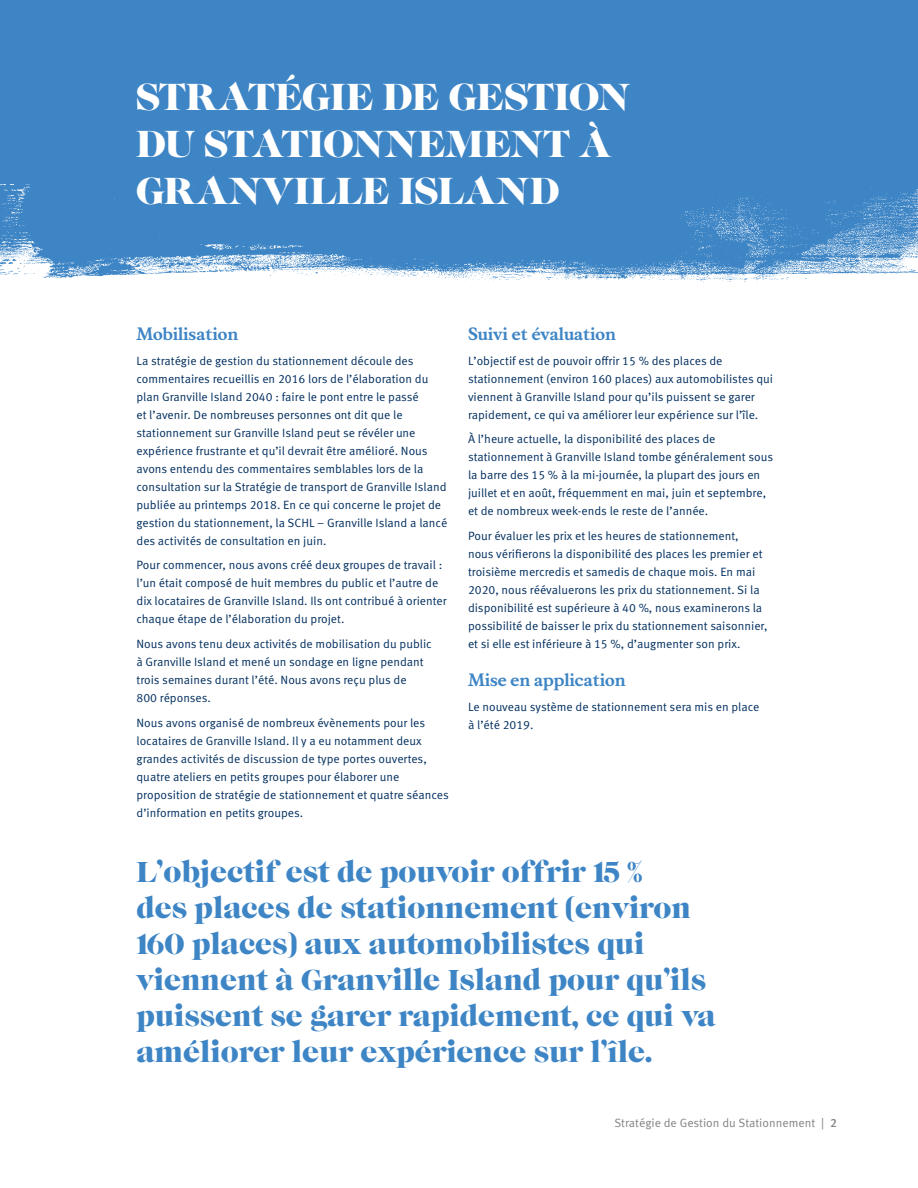
<style>
.page{position:relative;width:918px;height:1188px;background:#fff}
.page>*{position:absolute;margin:0;border:0;box-sizing:border-box;transform-origin:0 0}
.t1{font:39.15px/47px "Caslon Graphique EF";letter-spacing:.005em;color:#fff}
.t2{font:30px/36px "Caslon Graphique EF";color:#3e85c5}
.t3{font:700 16.5px "Musee";color:#3e85c5}
.t4{font:12px/18px "Meta Pro";color:#002e5e}
.t5{font:12px "Meta Pro";color:#808285}
.s1{font-weight:500}
</style>
<div class="page">
<div style="left:0;top:0;width:918px;height:184px;background:#3e85c5"></div>
<svg style="left:0;top:184px;width:918px;height:98px;fill:#3e85c5"></svg>
<h1 class="t1" style="left:136px;top:73px;width:495px">STRATÉGIE DE GESTION<br>DU STATIONNEMENT À<br>GRANVILLE ISLAND</h1>
<h3 class="t3" style="left:136px;top:324px;width:103px">Mobilisation</h3>
<p class="t4" style="left:136px;top:352px;width:312px">La stratégie de gestion du stationnement découle des commentaires recueillis en 2016 lors de l’élaboration du plan Granville Island 2040 : faire le pont entre le passé<br>et l’avenir. De nombreuses personnes ont dit que le stationnement sur Granville Island peut se révéler une expérience frustrante et qu’il devrait être amélioré. Nous avons entendu des commentaires semblables lors de la consultation sur la Stratégie de transport de Granville Island publiée au printemps 2018. En ce qui concerne le projet de gestion du stationnement, la SCHL – Granville Island a lancé des activités de consultation en juin.</p>
<p class="t4" style="left:136px;top:557px;width:312px">Pour commencer, nous avons créé deux groupes de travail : l’un était composé de huit membres du public et l’autre de dix locataires de Granville Island. Ils ont contribué à orienter chaque étape de l’élaboration du projet.</p>
<p class="t4" style="left:136px;top:635px;width:297px">Nous avons tenu deux activités de mobilisation du public à Granville Island et mené un sondage en ligne pendant trois semaines durant l’été. Nous avons reçu plus de<br>800 réponses.</p>
<p class="t4" style="left:136px;top:714px;width:314px">Nous avons organisé de nombreux évènements pour les locataires de Granville Island. Il y a eu notamment deux grandes activités de discussion de type portes ouvertes, quatre ateliers en petits groupes pour élaborer une proposition de stratégie de stationnement et quatre séances d’information en petits groupes.</p>
<h3 class="t3" style="left:468px;top:324px;width:149px">Suivi et évaluation</h3>
<p class="t4" style="left:468px;top:352px;width:307px">L’objectif est de pouvoir offrir 15 % des places de stationnement (environ 160 places) aux automobilistes qui viennent à Granville Island pour qu’ils puissent se garer rapidement, ce qui va améliorer leur expérience sur l’île.</p>
<p class="t4" style="left:468px;top:431px;width:307px">À l’heure actuelle, la disponibilité des places de stationnement à Granville Island tombe généralement sous la barre des 15 % à la mi-journée, la plupart des jours en juillet et en août, fréquemment en mai, juin et septembre, et de nombreux week-ends le reste de l’année.</p>
<p class="t4" style="left:468px;top:527px;width:301px">Pour évaluer les prix et les heures de stationnement,<br>nous vérifierons la disponibilité des places les premier et troisième mercredis et samedis de chaque mois. En mai 2020, nous réévaluerons les prix du stationnement. Si la disponibilité est supérieure à 40 %, nous examinerons la possibilité de baisser le prix du stationnement saisonnier, et si elle est inférieure à 15 %, d’augmenter son prix.</p>
<h3 class="t3" style="left:468px;top:670px;width:159px">Mise en application</h3>
<p class="t4" style="left:468px;top:698px;width:293px">Le nouveau système de stationnement sera mis en place à l’été 2019.</p>
<h2 class="t2" style="left:136px;top:854px;width:581px">L’objectif est de pouvoir offrir 15 %<br>des places de stationnement (environ 160 places) aux automobilistes qui viennent à Granville Island pour qu’ils puissent se garer rapidement, ce qui va améliorer leur expérience sur l’île.</h2>
<p class="t5" style="left:614px;top:1115px;width:224px">Stratégie de Gestion du Stationnement | <span class="s1">2</span></p>
</div>
